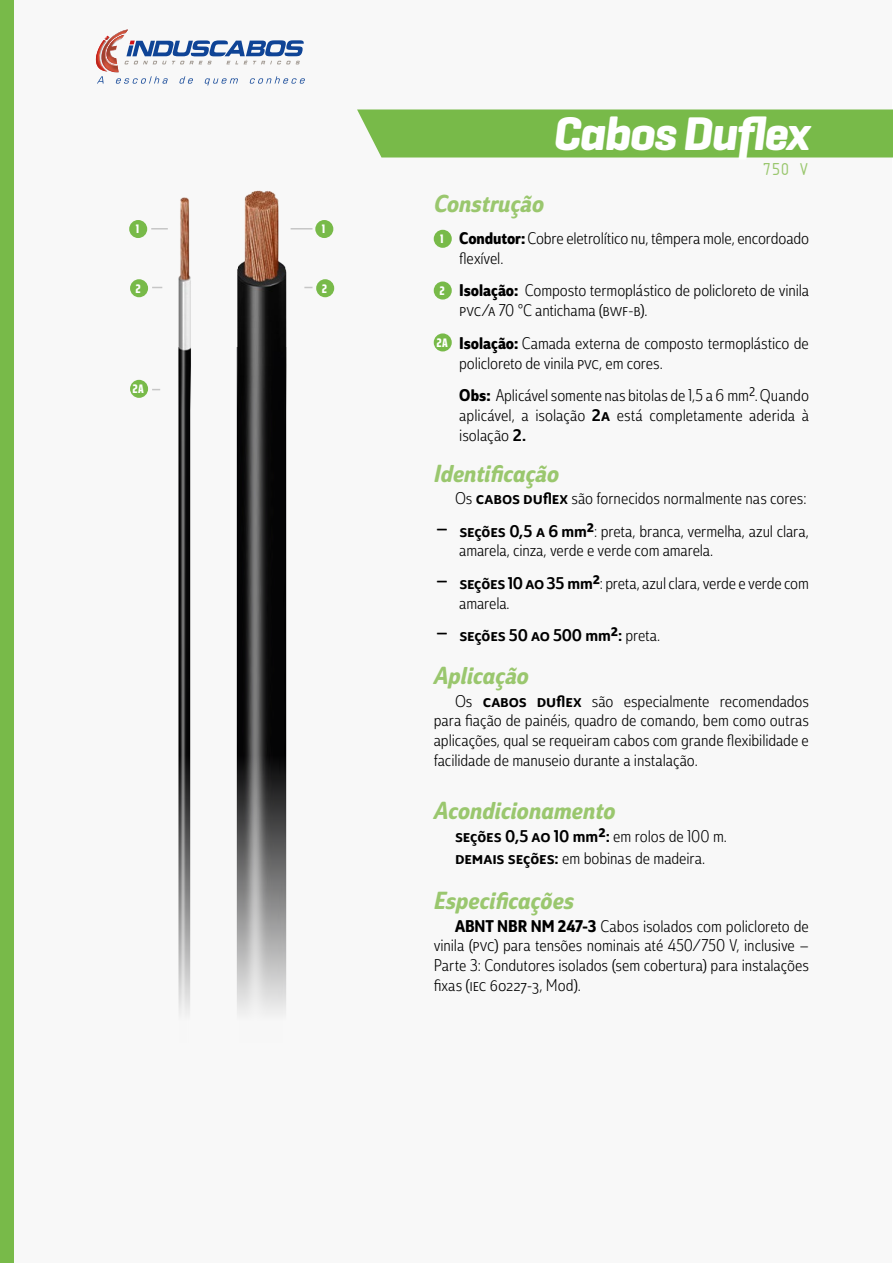
<style>
.page{position:relative;width:893px;height:1263px;background:#fff}
.page>*{position:absolute;margin:0;border:0;box-sizing:border-box;transform-origin:0 0}
.t1{font:italic 700 48px "Geogrotesque";letter-spacing:-.03em;color:#fff}
.t2{font:24px "Solitas Con Dem It";letter-spacing:-.005em;color:#9ac76e}
.t3{font:18px "Isonorm 3098 Monospaced";color:#9ac76e}
.t4{font:16.5px/19.8px "Solitas Con Lig";letter-spacing:-.01em;color:#000}
.t5{font:16.5px "Solitas Nor Med";letter-spacing:-.01em;color:#000}
.t6{font:700 12px "Great Escape Narrow Rg";color:#fff}
.s1{font-family:"Solitas Con Dem"}
.s2{font-family:"Solitas Nor Med"}
.s3{font-family:"Solitas Con Lig"}
</style>
<div class="page">
<div style="left:0;top:0;width:892px;height:1263px;background:#f8f8f8"></div>
<div style="left:357px;top:109px;width:536px;height:48px;background:#78ba49"></div>
<div style="left:0;top:0;width:14px;height:1263px;background:#78ba49"></div>
<svg style="left:96px;top:30px;width:209px;height:55px"></svg>
<img style="left:178px;top:410px;width:109px;height:601px">
<img style="left:178px;top:190px;width:113px;height:220px">
<svg style="left:151px;top:228px;width:17px;height:2px"></svg>
<hr style="left:291px;top:228px;width:21px;height:2px;background:#c6c6c6">
<div style="left:129px;top:220px;width:18px;height:18px;background:#78ba49;border-radius:50%"></div>
<div style="left:315px;top:220px;width:18px;height:18px;background:#78ba49;border-radius:50%"></div>
<div style="left:434px;top:230px;width:18px;height:18px;background:#78ba49;border-radius:50%"></div>
<div style="left:130px;top:279px;width:18px;height:18px;background:#78ba49;border-radius:50%"></div>
<div style="left:316px;top:279px;width:18px;height:18px;background:#78ba49;border-radius:50%"></div>
<div style="left:434px;top:281px;width:18px;height:19px;background:#78ba49;border-radius:50%"></div>
<div style="left:130px;top:380px;width:18px;height:18px;background:#78ba49;border-radius:50%"></div>
<div style="left:434px;top:333px;width:18px;height:18px;background:#78ba49;border-radius:50%"></div>
<h1 class="t1" style="left:553px;top:103px;width:258px">Cabos Duflex</h1>
<p class="t3" style="left:762px;top:160px;width:49px">750 V</p>
<h2 class="t2" style="left:434px;top:187px;width:112px">Construção</h2>
<p class="t4" style="left:459px;top:229px;width:351px"><span class="s1">Condutor:</span> Cobre eletrolítico nu, têmpera mole, encordoado flexível.</p>
<p class="t4" style="left:459px;top:281px;width:351px"><span class="s1">Isolação:</span> Composto termoplástico de policloreto de vinila<br>PVC/A 70 °C antichama (BWF-B).</p>
<p class="t4" style="left:459px;top:334px;width:351px"><span class="s1">Isolação:</span> Camada externa de composto termoplástico de policloreto de vinila PVC, em cores.</p>
<p class="t4" style="left:459px;top:386px;width:351px;text-align:justify"><span class="s1">Obs:</span> Aplicável somente nas bitolas de 1,5 a 6 mm².Quando aplicável, a isolação <span class="s2">2A</span> está completamente aderida à isolação <span class="s2">2.</span></p>
<h2 class="t2" style="left:434px;top:457px;width:127px">Identificação</h2>
<p class="t4" style="left:455px;top:482px;width:355px;line-height:32.5px">Os <span class="s2">Cabos Duflex</span> são fornecidos normalmente nas cores:<br><span class="s2">Seções 0,5 a 6 mm²</span>: preta, branca, vermelha, azul clara,</p>
<p class="t4" style="left:459px;top:535px;width:351px;line-height:32.5px">amarela, cinza, verde e verde com amarela.<br><span class="s2">Seções 10 ao 35 mm²</span>: preta, azul clara, verde e verde com</p>
<p class="t4" style="left:459px;top:593px;width:52px">amarela.</p>
<p class="t5" style="left:459px;top:625px;width:202px">Seções 50 ao 500 mm²: <span class="s3">preta.</span></p>
<h2 class="t2" style="left:434px;top:660px;width:96px">Aplicação</h2>
<p class="t4" style="left:434px;top:691px;width:377px;text-align:justify;text-indent:21px">Os <span class="s2">Cabos Duflex</span> são especialmente recomendados para fiação de painéis, quadro de comando, bem como outras aplicações, qual se requeiram cabos com grande flexibilidade e facilidade de manuseio durante a instalação.</p>
<h2 class="t2" style="left:434px;top:795px;width:183px">Acondicionamento</h2>
<p class="t5" style="left:455px;top:826px;width:273px">Seções 0,5 ao 10 mm²: <span class="s3">em rolos de 100 m.</span></p>
<p class="t4" style="left:455px;top:849px;width:252px"><span class="s2">Demais seções:</span> em bobinas de madeira.</p>
<h2 class="t2" style="left:434px;top:885px;width:142px">Especificações</h2>
<p class="t4" style="left:434px;top:916px;width:377px;text-align:justify;text-indent:21px"><span class="s1">ABNT NBR NM 247-3</span> Cabos isolados com policloreto de vinila (PVC) para tensões nominais até 450/750 V, inclusive – Parte 3: Condutores isolados (sem cobertura) para instalações fixas (IEC 60227-3, Mod).</p>
<p class="t6" style="left:136px;top:222px;width:5px">1</p>
<p class="t6" style="left:322px;top:222px;width:5px">1</p>
<p class="t6" style="left:440px;top:232px;width:5px">1</p>
<p class="t6" style="left:136px;top:281px;width:7px">2</p>
<p class="t6" style="left:322px;top:281px;width:7px">2</p>
<p class="t6" style="left:439px;top:283px;width:7px">2</p>
<p class="t6" style="left:436px;top:335px;width:13px">2A</p>
<p class="t6" style="left:133px;top:382px;width:13px">2A</p>
</div>
